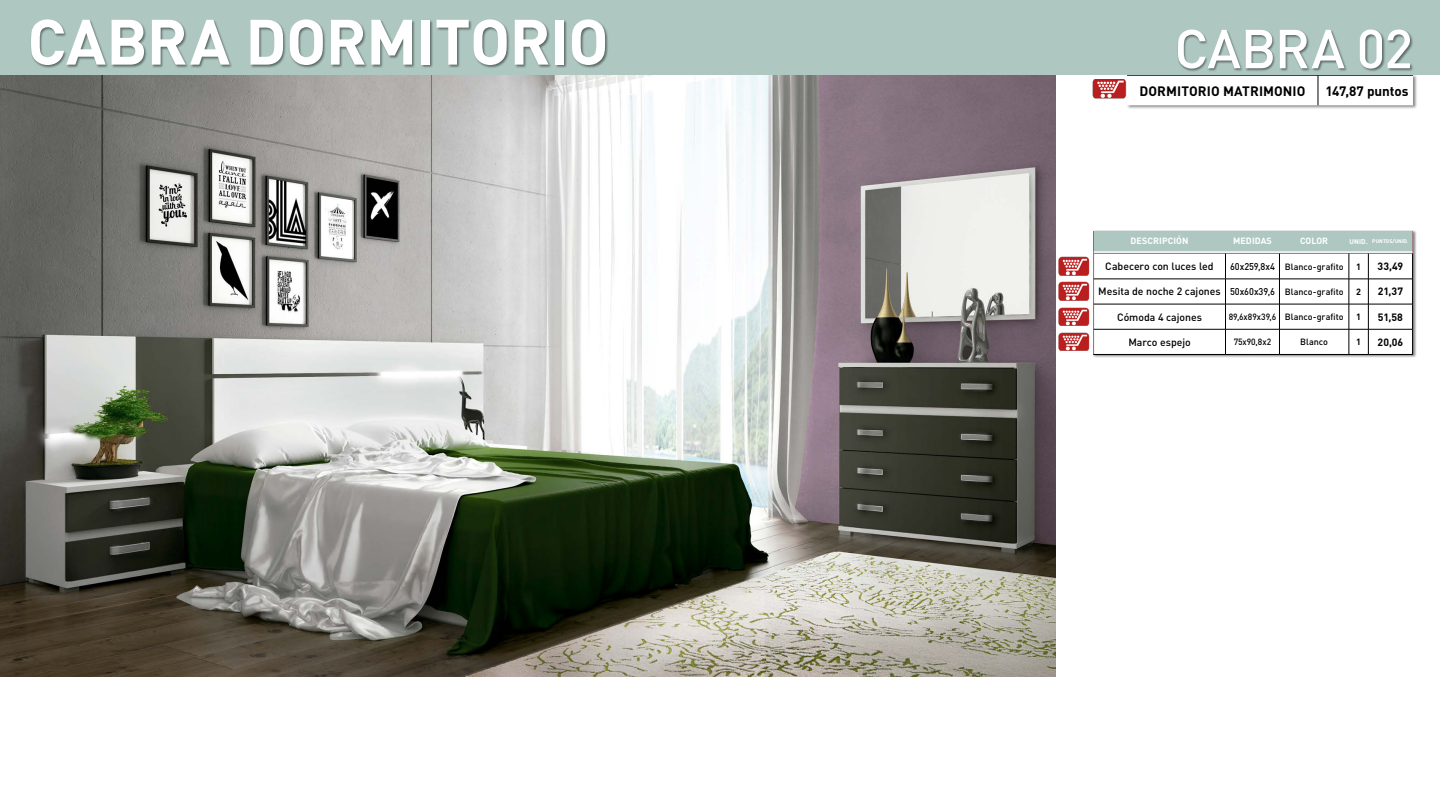
<style>
.page{position:relative;width:1440px;height:810px;background:#fff}
.page>*{position:absolute;margin:0;border:0;box-sizing:border-box;transform-origin:0 0}
.t1{font:700 63px "DIN Pro";letter-spacing:-.01em;color:#fff}
.t2{font:500 54px "DIN Pro";letter-spacing:-.02em;color:#fff}
.t3{font:700 13.5px "DIN Pro";letter-spacing:.005em;color:#000}
.t4{font:500 10.5px "DIN Pro";letter-spacing:-.005em;color:#000}
.t5{font:700 10.5px "DIN Pro";letter-spacing:.005em;color:#000}
.t6{font:500 9px "DIN Pro";letter-spacing:-.005em;color:#000;scale:.94 1}
.t7{font:500 9px "DIN Pro";letter-spacing:-.005em;color:#000}
.t8{font:700 9px "DIN Pro";letter-spacing:.01em;color:#fff}
.t9{font:700 9px "DIN Pro";color:#000}
.t10{font:700 5.25px "DIN Pro";letter-spacing:.01em;color:#fff}
.s1{font-size:6.75px}
.s2{font-size:9.75px}
.s3{font-size:9px}
</style>
<div class="page">
<img style="left:0;top:75px;width:1055px;height:601px">
<div style="left:1093px;top:230px;width:324px;height:128px;background:#000;opacity:.47"></div>
<svg style="left:1093px;top:231px;width:320px;height:124px"></svg>
<hr style="left:1368px;top:354px;width:45px;height:1px;background:#000">
<div style="left:1126px;top:74px;width:292px;height:36px;background:#000;opacity:.47"></div>
<svg style="left:1127px;top:76px;width:286px;height:29px"></svg>
<hr style="left:1318px;top:75px;width:1px;height:30px;background:#000">
<hr style="left:1127px;top:75px;width:191px;height:1px;background:#000">
<hr style="left:1318px;top:75px;width:95px;height:1px;background:#000">
<div style="left:0;top:0;width:1440px;height:75px;background:#aec8c1"></div>
<div style="left:1177px;top:29px;width:237px;height:43px;background:#000;opacity:.47"></div>
<div style="left:30px;top:19px;width:579px;height:50px;background:#000;opacity:.47"></div>
<img style="left:1058px;top:282px;width:32px;height:19px">
<img style="left:1092px;top:79px;width:35px;height:21px">
<img style="left:1058px;top:307px;width:32px;height:19px">
<img style="left:1058px;top:257px;width:32px;height:19px">
<img style="left:1058px;top:332px;width:32px;height:19px">
<h1 class="t1" style="left:27px;top:-1px;width:583px">CABRA DORMITORIO</h1>
<h2 class="t2" style="left:1174px;top:12px;width:240px">CABRA 02</h2>
<p class="t3" style="left:1140px;top:81px;width:167px">DORMITORIO MATRIMONIO</p>
<p class="t3" style="left:1326px;top:81px;width:85px">147,87 puntos</p>
<p class="t8" style="left:1131px;top:235px;width:59px">DESCRIPCIÓN</p>
<p class="t8" style="left:1233px;top:235px;width:40px">MEDIDAS</p>
<p class="t8" style="left:1300px;top:235px;width:30px">COLOR</p>
<p class="t10" style="left:1350px;top:238px;width:60px"><span class="s1">UNID.</span> PUNTOS/UNID.</p>
<p class="t4" style="left:1105px;top:259px;width:110px">Cabecero con luces led</p>
<p class="t7" style="left:1230px;top:260px;width:115px"><span class="s2">60x259,8x4</span> Blanco-grafito</p>
<p class="t9" style="left:1356px;top:260px;width:6px">1</p>
<p class="t5" style="left:1378px;top:259px;width:27px">33,49</p>
<p class="t4" style="left:1098px;top:285px;width:247px">Mesita de noche 2 cajones <span class="s2">50x60x39,6</span> <span class="s3">Blanco-grafito</span></p>
<p class="t9" style="left:1356px;top:286px;width:6px">2</p>
<p class="t5" style="left:1378px;top:285px;width:27px">21,37</p>
<p class="t4" style="left:1117px;top:310px;width:87px">Cómoda 4 cajones</p>
<p class="t6" style="left:1229px;top:311px;width:124px">89,6x89x39,6 Blanco-grafito</p>
<p class="t9" style="left:1356px;top:311px;width:6px">1</p>
<p class="t5" style="left:1378px;top:310px;width:27px">51,58</p>
<p class="t4" style="left:1128px;top:335px;width:64px">Marco espejo</p>
<p class="t6" style="left:1234px;top:336px;width:42px">75x90,8x2</p>
<p class="t7" style="left:1300px;top:336px;width:29px">Blanco</p>
<p class="t9" style="left:1356px;top:336px;width:6px">1</p>
<p class="t5" style="left:1378px;top:335px;width:27px">20,06</p>
</div>
